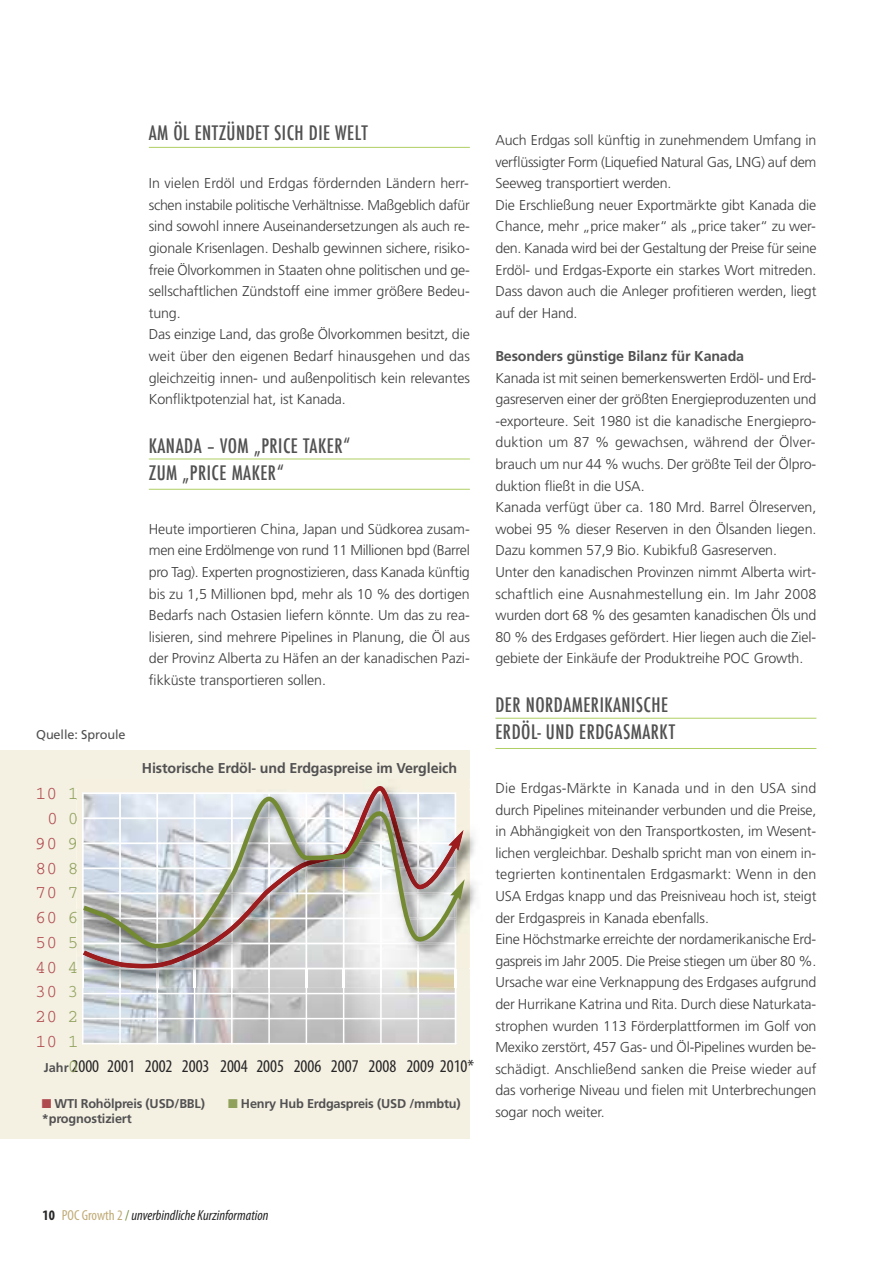
<style>
.page{position:relative;width:893px;height:1263px;background:#fff}
.page>*{position:absolute;margin:0;border:0;box-sizing:border-box;transform-origin:0 0}
.t1{font:500 condensed 19.5px/27px "Futura";letter-spacing:.025em;color:#525152}
.t2{font:condensed 18px "Myriad Pro";color:#272627}
.t3{font:18px/24.8px "Courier";color:#af4a4e;text-align:right}
.t4{font:18px/24.8px "Courier";color:#8fa15b;text-align:justify}
.t5{font:italic condensed 14.55px "Myriad Pro";color:#272627}
.t6{font:300 14.25px/21.6px "Frutiger";letter-spacing:-.01em;color:#3d3c3c}
.t7{font:700 14.25px "Frutiger";letter-spacing:-.01em;color:#525152}
.t8{font:700 12.75px "Frutiger";letter-spacing:-.015em;color:#525152}
.t9{font:12.75px "Frutiger";letter-spacing:-.01em;color:#525152}
.s1{font-family:"Frutiger";font-weight:700;font-stretch:normal;font-size:12.75px;color:#525152}
.s2{color:#af4a4e}
.s3{color:#8fa15b}
.s4{font-weight:700;font-style:normal}
.s5{font-style:normal;color:#c1ac78}
.s6{font-style:normal;color:#748a32}
</style>
<div class="page">
<hr style="left:149px;top:147px;width:321px;height:1px;background:#afcf63">
<hr style="left:149px;top:459px;width:321px;height:1px;background:#afcf63">
<hr style="left:149px;top:489px;width:321px;height:1px;background:#afcf63">
<hr style="left:495px;top:718px;width:321px;height:1px;background:#afcf63">
<hr style="left:495px;top:748px;width:321px;height:1px;background:#afcf63">
<div style="left:0;top:750px;width:470px;height:388px;background:#f4f0e2"></div>
<img style="left:84px;top:988px;width:371px;height:55px">
<hr style="left:82px;top:792px;width:2px;height:252px;background:#fff">
<hr style="left:119px;top:792px;width:2px;height:252px;background:#fff">
<hr style="left:157px;top:792px;width:1px;height:252px;background:#fff">
<hr style="left:194px;top:792px;width:1px;height:252px;background:#fff">
<hr style="left:231px;top:792px;width:2px;height:252px;background:#fff">
<hr style="left:268px;top:792px;width:2px;height:252px;background:#fff">
<hr style="left:306px;top:792px;width:1px;height:252px;background:#fff">
<hr style="left:343px;top:792px;width:1px;height:252px;background:#fff">
<hr style="left:380px;top:792px;width:2px;height:252px;background:#fff">
<hr style="left:417px;top:792px;width:2px;height:252px;background:#fff">
<hr style="left:455px;top:792px;width:1px;height:252px;background:#fff">
<hr style="left:82px;top:993px;width:374px;height:1px;background:#fff">
<hr style="left:82px;top:1018px;width:374px;height:1px;background:#fff">
<hr style="left:82px;top:1043px;width:374px;height:1px;background:#fff">
<img style="left:456px;top:968px;width:14px;height:20px">
<img style="left:84px;top:971px;width:371px;height:17px">
<svg style="left:119px;top:971px;width:2px;height:17px"></svg>
<svg style="left:157px;top:971px;width:1px;height:17px"></svg>
<svg style="left:194px;top:971px;width:1px;height:17px"></svg>
<svg style="left:231px;top:971px;width:2px;height:17px"></svg>
<svg style="left:268px;top:971px;width:2px;height:17px"></svg>
<svg style="left:306px;top:971px;width:1px;height:17px"></svg>
<svg style="left:343px;top:971px;width:1px;height:17px"></svg>
<svg style="left:380px;top:971px;width:2px;height:17px"></svg>
<svg style="left:417px;top:971px;width:2px;height:17px"></svg>
<svg style="left:84px;top:786px;width:377px;height:185px"></svg>
<img style="left:463px;top:789px;width:13px;height:134px">
<img style="left:153px;top:968px;width:303px;height:1px">
<img style="left:84px;top:968px;width:51px;height:1px">
<img style="left:83px;top:789px;width:378px;height:179px">
<svg style="left:83px;top:793px;width:380px;height:156px;background:#cbcbc9"></svg>
<svg style="left:450px;top:879px;width:15px;height:21px"></svg>
<p class="t9" style="left:36px;top:729px;width:91px">Quelle: Sproule</p>
<h1 class="t1" style="left:149px;top:119px;width:220px">AM ÖL ENTZÜNDET SICH DIE WELT</h1>
<p class="t6" style="left:149px;top:173px;width:323px">In vielen Erdöl und Erdgas fördernden Ländern herr&shy;schen instabile politische Verhältnisse. Maßgeblich dafür sind sowohl innere Auseinandersetzungen als auch re&shy;gionale Krisenlagen. Deshalb gewinnen sichere, risiko&shy;freie Ölvorkommen in Staaten ohne politischen und ge&shy;sellschaftlichen Zündstoff eine immer größere Bedeu&shy;tung.<br>Das einzige Land, das große Ölvorkommen besitzt, die weit über den eigenen Bedarf hinausgehen und das gleichzeitig innen- und außenpolitisch kein relevantes Konfliktpotenzial hat, ist Kanada.</p>
<h1 class="t1" style="left:149px;top:432px;width:203px">KANADA – VOM „PRICE TAKER“<br>ZUM „PRICE MAKER“</h1>
<p class="t6" style="left:149px;top:519px;width:323px;text-align:justify">Heute importieren China, Japan und Südkorea zusam&shy;men eine Erdölmenge von rund 11 Millionen bpd (Barrel pro Tag). Experten prognostizieren, dass Kanada künftig bis zu 1,5 Millionen bpd, mehr als 10 % des dortigen Bedarfs nach Ostasien liefern könnte. Um das zu rea&shy;lisieren, sind mehrere Pipelines in Planung, die Öl aus der Provinz Alberta zu Häfen an der kanadischen Pazi&shy;fikküste transportieren sollen.</p>
<p class="t7" style="left:142px;top:763px;width:317px">Historische Erdöl- und Erdgaspreise im Vergleich</p>
<p class="t3" style="left:36px;top:783px;width:24px">10<br>0<br>90<br>80<br>70<br>60<br>50<br>40<br>30<br>20<br>10</p>
<p class="t4" style="left:68px;top:783px;width:12px">1<br>0<br>9<br>8<br>7<br>6<br>5<br>4<br>3<br>2<br>1<br>0</p>
<p class="t2" style="left:44px;top:1060px;width:432px"><span class="s1">Jahr</span> 2000 2001 2002 2003 2004 2005 2006 2007 2008 2009 2010*</p>
<p class="t8" style="left:42px;top:1098px;width:165px"><span class="s2">■</span> WTI Rohölpreis (USD/BBL)</p>
<p class="t8" style="left:228px;top:1098px;width:234px"><span class="s3">■</span> Henry Hub Erdgaspreis (USD /mmbtu)</p>
<p class="t8" style="left:42px;top:1114px;width:91px">*prognostiziert</p>
<p class="t6" style="left:495px;top:130px;width:323px">Auch Erdgas soll künftig in zunehmendem Umfang in verflüssigter Form (Liquefied Natural Gas, LNG) auf dem Seeweg transportiert werden.<br>Die Erschließung neuer Exportmärkte gibt Kanada die Chance, mehr „price maker“ als „price taker“ zu wer&shy;den. Kanada wird bei der Gestaltung der Preise für seine Erdöl- und Erdgas-Exporte ein starkes Wort mitreden.<br>Dass davon auch die Anleger profitieren werden, liegt auf der Hand.</p>
<p class="t7" style="left:495px;top:350px;width:250px">Besonders günstige Bilanz für Kanada</p>
<p class="t6" style="left:495px;top:368px;width:323px">Kanada ist mit seinen bemerkenswerten Erdöl- und Erd&shy;gasreserven einer der größten Energieproduzenten und -exporteure. Seit 1980 ist die kanadische Energiepro&shy;duktion um 87 % gewachsen, während der Ölver&shy;brauch um nur 44 % wuchs. Der größte Teil der Ölpro&shy;duktion fließt in die USA.<br>Kanada verfügt über ca. 180 Mrd. Barrel Ölreserven, wobei 95 % dieser Reserven in den Ölsanden liegen.<br>Dazu kommen 57,9 Bio. Kubikfuß Gasreserven.<br>Unter den kanadischen Provinzen nimmt Alberta wirt&shy;schaftlich eine Ausnahmestellung ein. Im Jahr 2008 wurden dort 68 % des gesamten kanadischen Öls und 80 % des Erdgases gefördert. Hier liegen auch die Ziel&shy;gebiete der Einkäufe der Produktreihe POC Growth.</p>
<h1 class="t1" style="left:495px;top:691px;width:181px">DER NORDAMERIKANISCHE<br>ERDÖL- UND ERDGASMARKT</h1>
<p class="t6" style="left:495px;top:778px;width:323px">Die Erdgas-Märkte in Kanada und in den USA sind durch Pipelines miteinander verbunden und die Preise, in Abhängigkeit von den Transportkosten, im Wesent&shy;lichen vergleichbar. Deshalb spricht man von einem in&shy;tegrierten kontinentalen Erdgasmarkt: Wenn in den USA Erdgas knapp und das Preisniveau hoch ist, steigt der Erdgaspreis in Kanada ebenfalls.<br>Eine Höchstmarke erreichte der nordamerikanische Erd&shy;gaspreis im Jahr 2005. Die Preise stiegen um über 80 %.<br>Ursache war eine Verknappung des Erdgases aufgrund der Hurrikane Katrina und Rita. Durch diese Naturkata&shy;strophen wurden 113 Förderplattformen im Golf von Mexiko zerstört, 457 Gas- und Öl-Pipelines wurden be&shy;schädigt. Anschließend sanken die Preise wieder auf das vorherige Niveau und fielen mit Unterbrechungen sogar noch weiter.</p>
<p class="t5" style="left:43px;top:1210px;width:228px"><span class="s4">10</span> <span class="s5">POC Growth 2</span> <span class="s6">/</span> unverbindlicheKurzinformation</p>
</div>
